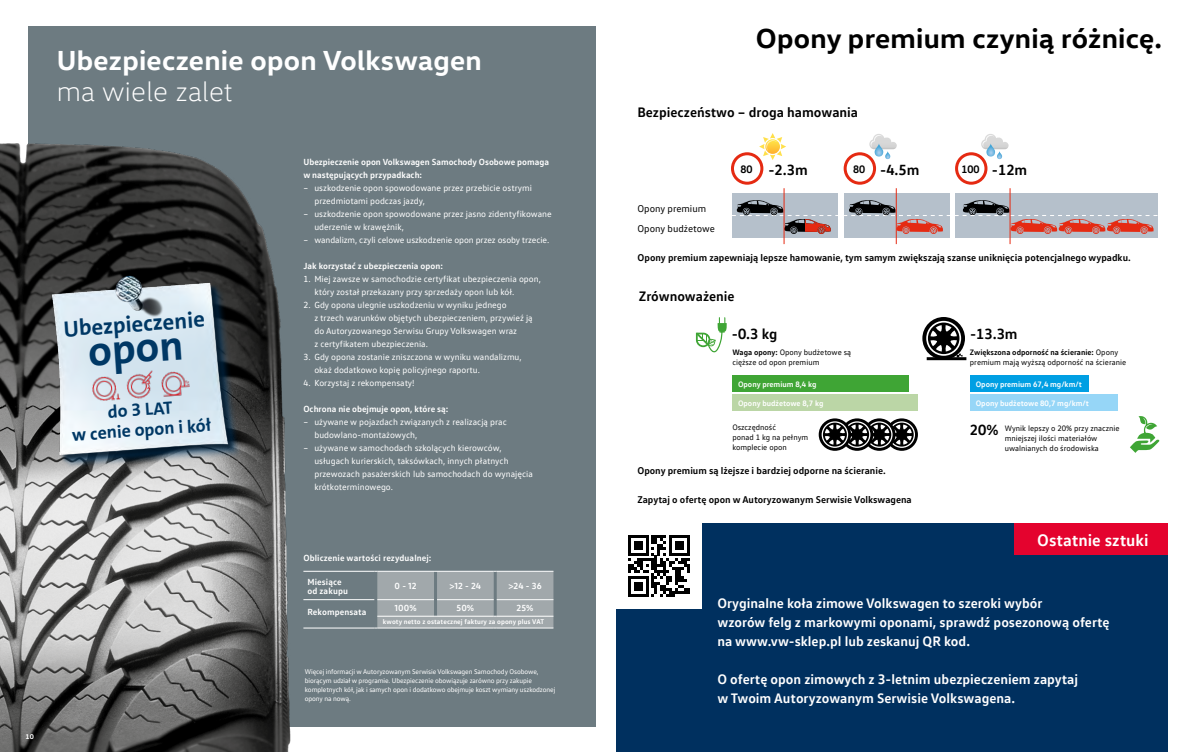
<style>
.page{position:relative;width:1191px;height:752px;background:#fff}
.page>*{position:absolute;margin:0;border:0;box-sizing:border-box;transform-origin:0 0}
.t1{font:700 42.7px "VWAG The Sans";color:#003865}
.t2{font:700 28px "VW Head";letter-spacing:.01em;color:#fff}
.t3{font:700 28px "VW Head";letter-spacing:.01em;color:#000}
.t4{font:300 28px "VW Head";letter-spacing:.01em;color:#fff}
.t5{font:700 22.6px "VWAG The Sans";color:#003865}
.t6{font:700 17.8px/20.2px "VWAG The Sans";color:#003865;text-align:center}
.t7{font:700 17px "VW Text";color:#fff}
.t8{font:700 15px "VW Text";color:#000}
.t9{font:700 14px/19px "VW Text";color:#fff}
.t10{font:700 14px "VW Text";color:#000}
.t11{font:700 11px "VW Text";color:#000}
.t12{font:700 10px "VW Text";color:#000}
.t13{font:10px/20px "VW Text";color:#000}
.t14{font:9px/13px "VW Text";color:#fff}
.t15{font:700 9px/13px "VW Text";color:#fff}
.t16{font:8px/10px "VW Text";color:#000}
.t17{font:700 8px "VW Text";color:#fff}
.t18{font:7px/9px "VW Text";letter-spacing:-.015em;color:#fff}
.t19{font:700 7px "VW Text";letter-spacing:.01em;color:#fff}
.t20{font:700 7px "VW Head";color:#fff}
.s1{font-size:11px}
.s2{font-weight:700}
</style>
<div class="page">
<div style="left:28px;top:26px;width:567px;height:700px;background:#6d7b81"></div>
<img style="left:0;top:143px;width:311px;height:608px">
<hr style="left:303px;top:570px;width:71px;height:1px;background:#fff">
<hr style="left:303px;top:599px;width:71px;height:1px;background:#fff">
<hr style="left:303px;top:627px;width:71px;height:1px;background:#fff">
<svg style="left:374px;top:570px;width:179px;height:58px;background:#a3aaad"></svg>
<hr style="left:497px;top:627px;width:56px;height:1px;background:#fff">
<div style="left:53px;top:284px;width:190px;height:185px;background:#003865;opacity:.75"></div>
<img style="left:51px;top:282px;width:185px;height:181px">
<img style="left:109px;top:264px;width:58px;height:58px">
<img style="left:73px;top:335px;width:136px;height:102px">
<div style="left:732px;top:193px;width:105px;height:45px;background:#b5c0cb"></div>
<div style="left:844px;top:193px;width:105px;height:45px;background:#b5c0cb"></div>
<div style="left:955px;top:193px;width:203px;height:45px;background:#b5c0cb"></div>
<hr style="left:1010px;top:188px;width:1px;height:56px;background:#e52a12">
<hr style="left:896px;top:188px;width:1px;height:56px;background:#e52a12">
<svg style="left:732px;top:200px;width:426px;height:34px"></svg>
<hr style="left:784px;top:188px;width:1px;height:56px;background:#e52a12">
<div style="left:731px;top:152px;width:32px;height:33px;border:3px solid #e52a12;border-radius:50%"></div>
<div style="left:843px;top:152px;width:33px;height:33px;border:3px solid #e52a12;border-radius:50%"></div>
<div style="left:955px;top:152px;width:32px;height:33px;border:3px solid #e52a12;border-radius:50%"></div>
<svg style="left:759px;top:133px;width:27px;height:27px"></svg>
<img style="left:869px;top:134px;width:27px;height:15px">
<svg style="left:870px;top:135px;width:20px;height:24px"></svg>
<img style="left:981px;top:134px;width:27px;height:15px">
<svg style="left:982px;top:135px;width:20px;height:24px"></svg>
<svg style="left:696px;top:317px;width:31px;height:36px"></svg>
<div style="left:732px;top:375px;width:176px;height:16px;background:#3fa535"></div>
<div style="left:732px;top:394px;width:186px;height:17px;background:#bbd6a6"></div>
<div style="left:970px;top:375px;width:118px;height:16px;background:#009fe3"></div>
<div style="left:970px;top:394px;width:147px;height:17px;background:#96d6f7"></div>
<svg style="left:1130px;top:416px;width:30px;height:36px"></svg>
<svg style="left:818px;top:418px;width:100px;height:32px"></svg>
<div style="left:616px;top:523px;width:552px;height:228px;background:#00305f"></div>
<hr style="left:926px;top:357px;width:40px;height:3px;background:#000">
<svg style="left:922px;top:317px;width:43px;height:42px"></svg>
<div style="left:616px;top:523px;width:85px;height:85px;background:#fff"></div>
<svg style="left:628px;top:535px;width:61px;height:61px"></svg>
<div style="left:1014px;top:523px;width:154px;height:31px;background:#e4032e"></div>
<p class="t20" style="left:26px;top:731px;width:10px">10</p>
<h2 class="t2" style="left:57px;top:42px;width:427px">Ubezpieczenie opon Volkswagen</h2>
<h2 class="t4" style="left:57px;top:75px;width:177px">ma wiele zalet</h2>
<h3 class="t5" style="left:62px;top:314px;width:143px;rotate:-4deg">Ubezpieczenie</h3>
<h1 class="t1" style="left:86px;top:324px;width:97px;rotate:-4deg">opon</h1>
<h3 class="t6" style="left:70px;top:404px;width:141px;rotate:-4deg">do 3 LAT<br>w cenie opon i kół</h3>
<p class="t15" style="left:303px;top:155px;width:247px">Ubezpieczenie opon Volkswagen Samochody Osobowe pomaga w następujących przypadkach:</p>
<p class="t14" style="left:314px;top:181px;width:219px;text-indent:-11px">– uszkodzenie opon spowodowane przez przebicie ostrymi przedmiotami podczas jazdy,</p>
<p class="t14" style="left:314px;top:207px;width:239px;text-indent:-11px">– uszkodzenie opon spowodowane przez jasno zidentyfikowane uderzenie w krawężnik,</p>
<p class="t14" style="left:303px;top:233px;width:247px">– wandalizm, czyli celowe uszkodzenie opon przez osoby trzecie.</p>
<p class="t15" style="left:303px;top:259px;width:141px">Jak korzystać z ubezpieczenia opon:</p>
<p class="t14" style="left:314px;top:272px;width:228px;text-indent:-11px">1. Miej zawsze w samochodzie certyfikat ubezpieczenia opon, który został przekazany przy sprzedaży opon lub kół.</p>
<p class="t14" style="left:314px;top:298px;width:220px;text-indent:-11px">2. Gdy opona ulegnie uszkodzeniu w wyniku jednego<br>z trzech warunków objętych ubezpieczeniem, przywieź ją do Autoryzowanego Serwisu Grupy Volkswagen wraz<br>z certyfikatem ubezpieczenia.</p>
<p class="t14" style="left:314px;top:350px;width:209px;text-indent:-11px">3. Gdy opona zostanie zniszczona w wyniku wandalizmu, okaż dodatkowo kopię policyjnego raportu.</p>
<p class="t14" style="left:303px;top:376px;width:113px">4. Korzystaj z rekompensaty!</p>
<p class="t15" style="left:303px;top:402px;width:146px">Ochrona nie obejmuje opon, które są:</p>
<p class="t14" style="left:314px;top:415px;width:194px;text-indent:-11px">– używane w pojazdach związanych z realizacją prac budowlano-montażowych,</p>
<p class="t14" style="left:314px;top:441px;width:220px;text-indent:-11px">– używane w samochodach szkolących kierowców, usługach kurierskich, taksówkach, innych płatnych przewozach pasażerskich lub samochodach do wynajęcia krótkoterminowego.</p>
<p class="t15" style="left:303px;top:550px;width:130px">Obliczenie wartości rezydualnej:</p>
<p class="t15" style="left:307px;top:576px;width:42px;line-height:9px">Miesiące od zakupu</p>
<p class="t15" style="left:395px;top:578px;width:24px">0 - 12</p>
<p class="t15" style="left:449px;top:578px;width:33px">&gt;12 - 24</p>
<p class="t15" style="left:508px;top:578px;width:35px">&gt;24 - 36</p>
<p class="t15" style="left:307px;top:604px;width:61px">Rekompensata</p>
<p class="t15" style="left:394px;top:601px;width:24px">100%</p>
<p class="t15" style="left:456px;top:601px;width:19px">50%</p>
<p class="t15" style="left:516px;top:601px;width:18px">25%</p>
<p class="t19" style="left:383px;top:616px;width:163px">kwoty netto z ostatecznej faktury za opony plus VAT</p>
<p class="t18" style="left:305px;top:667px;width:252px">Więcej informacji w Autoryzowanym Serwisie Volkswagen Samochody Osobowe, biorącym udział w programie. Ubezpieczenie obowiązuje zarówno przy zakupie kompletnych kół, jak i samych opon i dodatkowo obejmuje koszt wymiany uszkodzonej opony na nową.</p>
<h2 class="t3" style="left:756px;top:20px;width:408px">Opony premium czynią różnicę.</h2>
<h3 class="t10" style="left:637px;top:103px;width:222px">Bezpieczeństwo – droga hamowania</h3>
<p class="t13" style="left:637px;top:198px;width:79px">Opony premium<br>Opony budżetowe</p>
<h3 class="t8" style="left:740px;top:160px;width:69px"><span class="s1">80</span> -2.3m</h3>
<h3 class="t8" style="left:880px;top:160px;width:41px">-4.5m</h3>
<h3 class="t8" style="left:992px;top:160px;width:37px">-12m</h3>
<p class="t11" style="left:853px;top:162px;width:14px">80</p>
<p class="t11" style="left:961px;top:162px;width:20px">100</p>
<p class="t12" style="left:637px;top:250px;width:494px">Opony premium zapewniają lepsze hamowanie, tym samym zwiększają szanse uniknięcia potencjalnego wypadku.</p>
<h3 class="t10" style="left:639px;top:287px;width:97px">Zrównoważenie</h3>
<h3 class="t8" style="left:732px;top:324px;width:47px">-0.3 kg</h3>
<p class="t16" style="left:732px;top:347px;width:120px"><span class="s2">Waga opony:</span> Opony budżetowe są cięższe od opon premium</p>
<p class="t17" style="left:738px;top:378px;width:80px">Opony premium 8,4 kg</p>
<p class="t17" style="left:738px;top:398px;width:87px">Opony budżetowe 8,7 kg</p>
<p class="t16" style="left:732px;top:421px;width:77px">Oszczędność<br>ponad 1 kg na pełnym komplecie opon</p>
<p class="t12" style="left:637px;top:464px;width:250px">Opony premium są lżejsze i bardziej odporne na ścieranie.</p>
<p class="t12" style="left:637px;top:492px;width:276px">Zapytaj o ofertę opon w Autoryzowanym Serwisie Volkswagena</p>
<h3 class="t8" style="left:970px;top:324px;width:49px">-13.3m</h3>
<p class="t16" style="left:970px;top:347px;width:158px"><span class="s2">Zwiększona odporność na ścieranie:</span> Opony premium mają wyższą odporność na ścieranie</p>
<p class="t17" style="left:975px;top:378px;width:108px">Opony premium 67,4 mg/km/t</p>
<p class="t17" style="left:975px;top:398px;width:115px">Opony budżetowe 80,7 mg/km/t</p>
<h3 class="t8" style="left:970px;top:420px;width:30px">20%</h3>
<p class="t16" style="left:1004px;top:422px;width:116px">Wynik lepszy o 20% przy znacznie mniejszej ilości materiałów uwalnianych do środowiska</p>
<h3 class="t7" style="left:1037px;top:528px;width:113px">Ostatnie sztuki</h3>
<h3 class="t9" style="left:717px;top:592px;width:394px">Oryginalne koła zimowe Volkswagen to szeroki wybór<br>wzorów felg z markowymi oponami, sprawdź posezonową ofertę na www.vw-sklep.pl lub zeskanuj QR kod.</h3>
<h3 class="t9" style="left:717px;top:668px;width:362px">O ofertę opon zimowych z 3-letnim ubezpieczeniem zapytaj w Twoim Autoryzowanym Serwisie Volkswagena.</h3>
</div>
